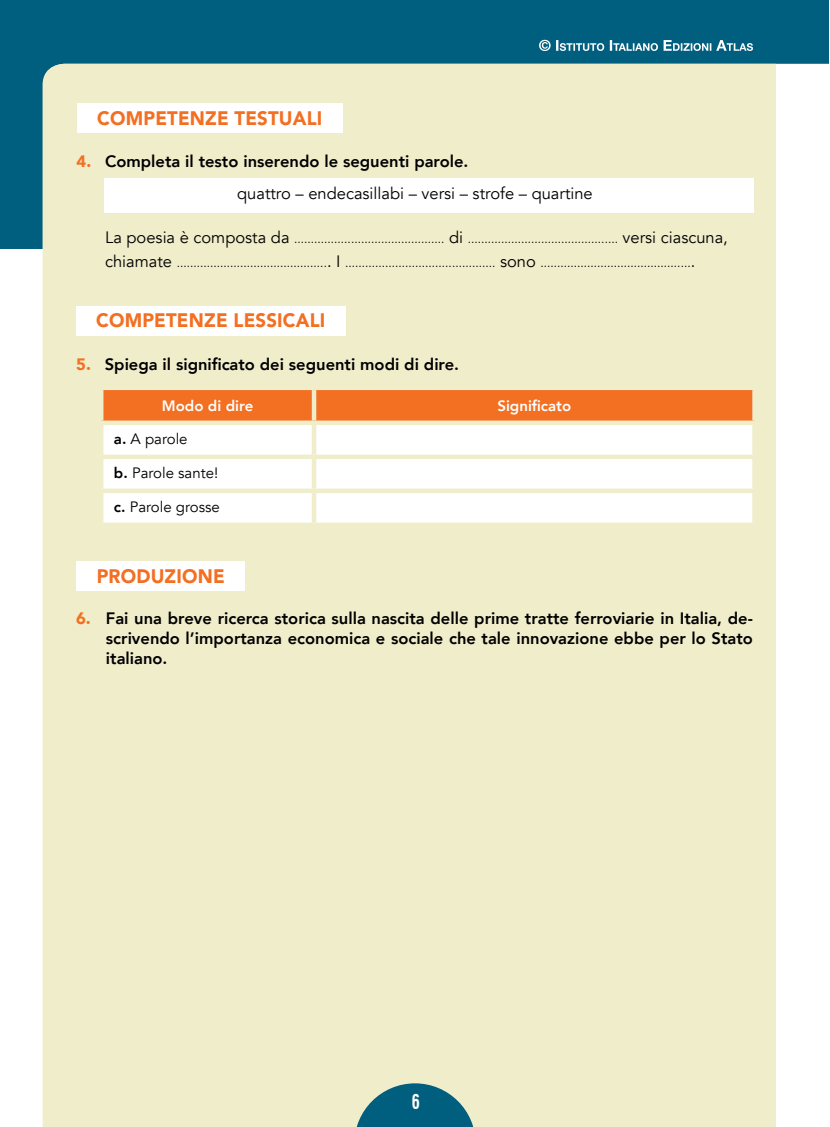
<style>
.page{position:relative;width:830px;height:1127px;background:#fff}
.page>*{position:absolute;margin:0;border:0;box-sizing:border-box;transform-origin:0 0}
.t1{font:700 condensed 19.8px "Swiss 721 BT";color:#fff;scale:.82 1}
.t2{font:900 19.5px "Avenir";letter-spacing:.01em;color:#f36f21;scale:.95 1}
.t3{font:800 16.5px/19.8px "Avenir";color:#000;text-align:justify}
.t4{font:16.5px/32.5px "Avenir";color:#000}
.t5{font:15px "Avenir";color:#000}
.t6{font:800 15px "Avenir";color:#fff}
.t7{font:12px/24px "Avenir";color:#000}
.s1{font-weight:900;color:#f36f21}
.s2{font-weight:800}
.s3{font-size:16.5px}
</style>
<div class="page">
<div style="left:0;top:0;width:828px;height:249px;background:#005e7f"></div>
<svg style="left:775px;top:64px;width:53px;height:1063px"></svg>
<div style="left:43px;top:64px;width:732px;height:1063px;background:#f0edcb"></div>
<div style="left:77px;top:103px;width:265px;height:29px;background:#fff"></div>
<div style="left:104px;top:179px;width:649px;height:34px;background:#fff"></div>
<div style="left:76px;top:306px;width:269px;height:29px;background:#fff"></div>
<div style="left:103px;top:390px;width:649px;height:30px;background:#f36f21"></div>
<svg style="left:103px;top:425px;width:649px;height:98px"></svg>
<hr style="left:99px;top:386px;width:215px;height:4px;background:#f0edcb">
<hr style="left:314px;top:386px;width:442px;height:4px;background:#f0edcb">
<hr style="left:99px;top:390px;width:4px;height:30px;background:#f0edcb">
<div style="left:311px;top:390px;width:5px;height:30px;background:#f0edcb"></div>
<svg style="left:752px;top:390px;width:4px;height:30px"></svg>
<div style="left:99px;top:420px;width:215px;height:5px;background:#f0edcb"></div>
<hr style="left:99px;top:425px;width:4px;height:29px;background:#f0edcb">
<div style="left:314px;top:420px;width:442px;height:5px;background:#f0edcb"></div>
<div style="left:311px;top:425px;width:5px;height:29px;background:#f0edcb"></div>
<svg style="left:752px;top:425px;width:4px;height:29px"></svg>
<div style="left:99px;top:454px;width:215px;height:5px;background:#f0edcb"></div>
<hr style="left:99px;top:459px;width:4px;height:29px;background:#f0edcb">
<div style="left:314px;top:454px;width:442px;height:5px;background:#f0edcb"></div>
<div style="left:311px;top:459px;width:5px;height:29px;background:#f0edcb"></div>
<svg style="left:752px;top:459px;width:4px;height:29px"></svg>
<div style="left:99px;top:488px;width:215px;height:5px;background:#f0edcb"></div>
<hr style="left:99px;top:493px;width:4px;height:30px;background:#f0edcb">
<div style="left:314px;top:488px;width:442px;height:5px;background:#f0edcb"></div>
<div style="left:311px;top:493px;width:5px;height:30px;background:#f0edcb"></div>
<svg style="left:752px;top:493px;width:4px;height:30px"></svg>
<hr style="left:99px;top:523px;width:215px;height:4px;background:#f0edcb">
<hr style="left:314px;top:523px;width:442px;height:4px;background:#f0edcb">
<div style="left:77px;top:561px;width:168px;height:29px;background:#fff"></div>
<svg style="left:354px;top:1083px;width:121px;height:44px"></svg>
<svg style="left:539px;top:40px;width:213px;height:11px"></svg>
<h2 class="t2" style="left:97px;top:101px;width:238px">COMPETENZE TESTUALI</h2>
<h3 class="t4" style="left:237px;top:145px;width:357px;text-indent:-160px"><span class="s1">4.</span> <span class="s2">Completa il testo inserendo le seguenti parole.<br></span>quattro – endecasillabi – versi – strofe – quartine</h3>
<p class="t7" style="left:105px;top:227px;width:624px"><span class="s3">La poesia è composta da</span> ............................................. <span class="s3">di</span> ............................................. <span class="s3">versi ciascuna, chiamate</span> .............................................<span class="s3">. I</span> ............................................. <span class="s3">sono</span> .............................................<span class="s3">.</span></p>
<h2 class="t2" style="left:96px;top:304px;width:242px">COMPETENZE LESSICALI</h2>
<h3 class="t3" style="left:76px;top:353px;width:384px"><span class="s1">5.</span> Spiega il significato dei seguenti modi di dire.</h3>
<p class="t6" style="left:162px;top:392px;width:93px">Modo di dire</p>
<p class="t6" style="left:497px;top:392px;width:75px">Significato</p>
<p class="t5" style="left:114px;top:430px;width:75px"><span class="s2">a.</span> A parole</p>
<p class="t5" style="left:114px;top:464px;width:106px"><span class="s2">b.</span> Parole sante!</p>
<p class="t5" style="left:114px;top:498px;width:107px"><span class="s2">c.</span> Parole grosse</p>
<h2 class="t2" style="left:97px;top:559px;width:136px">PRODUZIONE</h2>
<h3 class="t3" style="left:106px;top:607px;width:648px;text-indent:-30px"><span class="s1">6.</span> Fai una breve ricerca storica sulla nascita delle prime tratte ferroviarie in Italia, de&shy;scrivendo l’importanza economica e sociale che tale innovazione ebbe per lo Stato italiano.</h3>
<h1 class="t1" style="left:411px;top:1090px;width:11px">6</h1>
</div>
